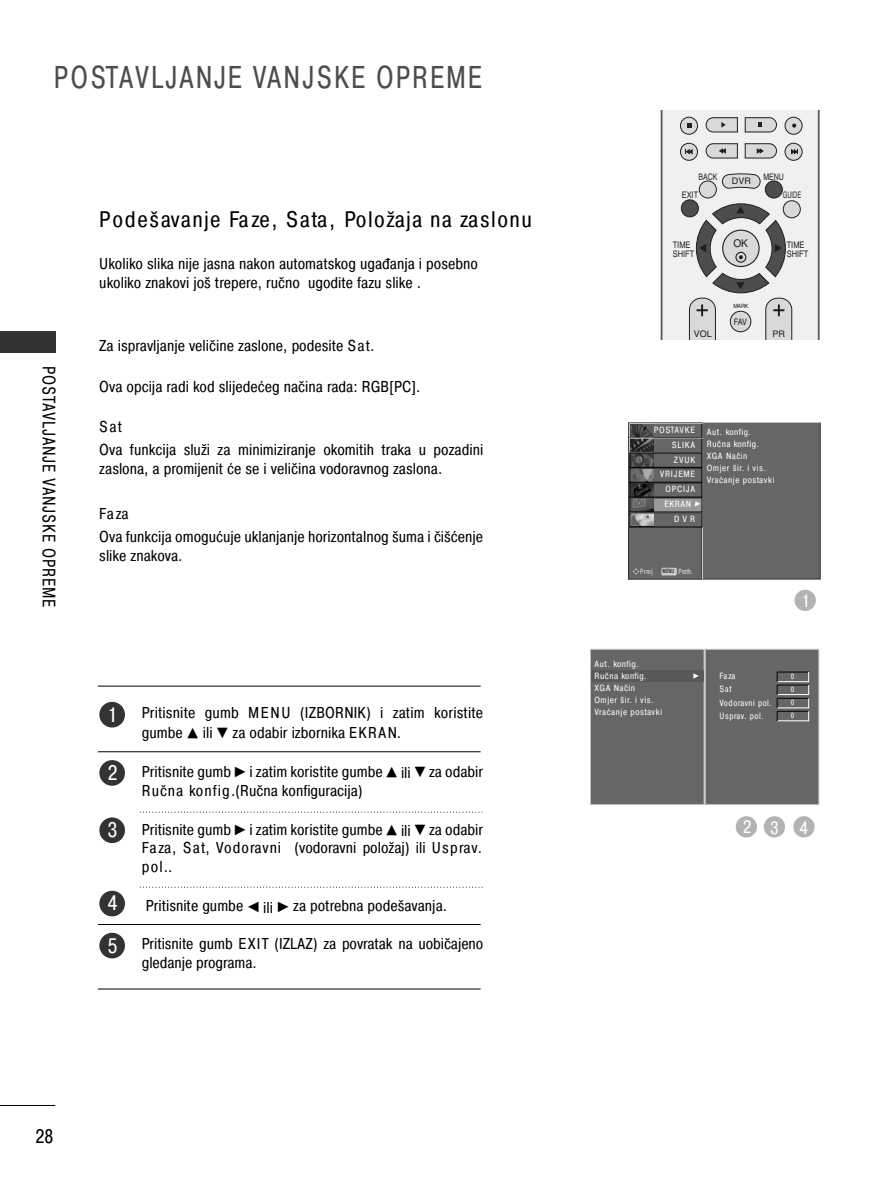
<style>
.page{position:relative;width:893px;height:1191px;background:#fff}
.page>*{position:absolute;margin:0;border:0;box-sizing:border-box;transform-origin:0 0}
.t1{font:31.5px "Pragmatica Cond Cr";letter-spacing:.065em;color:#4d4d4d;scale:.9 1}
.t2{font:22.5px "Pragmatica Cond Cr";letter-spacing:.06em;color:#000}
.t3{font:21px/42px "Pragmatica Cond Cr";color:#fff}
.t4{font:19.5px "Pragmatica Cond Cr";color:#000}
.t5{font:18px "Pragmatica Cond Cr";letter-spacing:.05em;color:#000;scale:.9 1}
.t6{font:18px "Pragmatica Cond Cr";color:#fff}
.t7{font:15.75px/18.9px "Pragmatica Cond Cr";color:#000}
.t8{font:10.8px "Helvetica";color:#231f20;scale:.94 1}
.t9{font:9px/12px "Pragmatica Cond Cr";letter-spacing:.055em;color:#fff}
.t10{font:9px/14.9px "Pragmatica Cond Cr";letter-spacing:.075em;color:#fff;text-align:right}
.t11{font:9px/13.5px "Pragmatica Cond Cr";letter-spacing:.055em;color:#fff;scale:.95 1}
.t12{font:9px/8.7px "Helvetica";color:#231f20;scale:.83 1}
.t13{font:9px "Helvetica";color:#231f20}
.t14{font:9px "Helvetica";color:#231f20;scale:.77 1}
.t15{font:9px "Helvetica";color:#231f20;scale:.64 1}
.t16{font:7.5px "Pragmatica Cond Cr";letter-spacing:.045em;color:#e6e6e6;scale:.85 1}
.t17{font:7.5px/13px "Pragmatica Cond Cr";color:#fff;text-align:justify;scale:.95 1}
.t18{font:6px "FZDING33";color:#fff}
.t19{font:5.85px "Helvetica";color:#231f20;scale:.94 1}
.s1{font-family:"FZDING33";font-size:12px}
.s2{font-family:"Manual One";font-size:7.5px;color:#666}
.s3{font-family:"FZDING33";font-style:italic;font-size:6px}
.s4{font-size:6px;color:#000}
</style>
<div class="page">
<hr style="left:0;top:1105px;width:55px;height:1px;background:#000">
<div style="left:0;top:331px;width:55px;height:22px;background:#333"></div>
<div style="left:590px;top:649px;width:114px;height:156px;background:#666;border:1px solid #bbbdbf"></div>
<div style="left:705px;top:649px;width:114px;height:156px;background:#666;border:1px solid #bbbdbf"></div>
<div style="left:591px;top:670px;width:113px;height:12px;background:#595959"></div>
<hr style="left:777px;top:681px;width:32px;height:1px;background:#fff">
<hr style="left:777px;top:672px;width:32px;height:1px;background:#000">
<hr style="left:777px;top:694px;width:32px;height:1px;background:#fff">
<hr style="left:777px;top:684px;width:32px;height:1px;background:#000">
<hr style="left:777px;top:707px;width:32px;height:1px;background:#fff">
<hr style="left:777px;top:698px;width:32px;height:1px;background:#000">
<hr style="left:777px;top:720px;width:32px;height:1px;background:#fff">
<hr style="left:777px;top:711px;width:32px;height:1px;background:#000">
<svg style="left:808px;top:672px;width:1px;height:48px"></svg>
<svg style="left:777px;top:672px;width:1px;height:49px"></svg>
<svg style="left:661px;top:110px;width:158px;height:230px"></svg>
<div style="left:794px;top:590px;width:22px;height:21px;background:#b3b3b3;border-radius:50%"></div>
<hr style="left:98px;top:686px;width:383px;height:1px;background:#000">
<hr style="left:98px;top:751px;width:383px;height:1px;background:#000">
<hr style="left:98px;top:988px;width:383px;height:1px;background:#000">
<hr style="left:98px;top:924px;width:383px;height:1px;background:#000">
<svg style="left:140px;top:812px;width:343px;height:1px"></svg>
<svg style="left:140px;top:887px;width:343px;height:1px"></svg>
<div style="left:99px;top:702px;width:26px;height:25px;background:#333;border-radius:50%"></div>
<div style="left:99px;top:760px;width:26px;height:26px;background:#333;border-radius:50%"></div>
<div style="left:99px;top:817px;width:26px;height:26px;background:#333;border-radius:50%"></div>
<div style="left:99px;top:891px;width:26px;height:25px;background:#333;border-radius:50%"></div>
<div style="left:99px;top:933px;width:26px;height:25px;background:#333;border-radius:50%"></div>
<div style="left:764px;top:816px;width:21px;height:21px;background:#b3b3b3;border-radius:50%"></div>
<div style="left:793px;top:816px;width:21px;height:21px;background:#b3b3b3;border-radius:50%"></div>
<div style="left:736px;top:816px;width:21px;height:21px;background:#b3b3b3;border-radius:50%"></div>
<div style="left:629px;top:423px;width:72px;height:156px;background:#666"></div>
<div style="left:628px;top:422px;width:74px;height:158px;border:1px solid #333"></div>
<div style="left:703px;top:423px;width:117px;height:155px;background:#666"></div>
<div style="left:702px;top:422px;width:119px;height:157px;border:1px solid #333"></div>
<hr style="left:702px;top:422px;width:118px;height:1px;background:#ccc">
<hr style="left:702px;top:423px;width:1px;height:157px;background:#ccc">
<img style="left:630px;top:424px;width:23px;height:71px">
<div style="left:629px;top:438px;width:73px;height:15px;border:1px solid #000"></div>
<hr style="left:629px;top:438px;width:73px;height:1px;background:#ccc">
<div style="left:630px;top:498px;width:71px;height:14px;background:#999"></div>
<img style="left:631px;top:499px;width:22px;height:11px">
<div style="left:661px;top:568px;width:16px;height:7px;background:#ccc"></div>
<svg style="left:633px;top:568px;width:6px;height:7px"></svg>
<hr style="left:629px;top:423px;width:73px;height:1px;background:#ccc">
<div style="left:629px;top:453px;width:73px;height:15px;border:1px solid #000"></div>
<div style="left:629px;top:482px;width:73px;height:15px;border:1px solid #000"></div>
<div style="left:629px;top:497px;width:73px;height:15px;border:1px solid #000"></div>
<img style="left:631px;top:514px;width:22px;height:11px">
<svg style="left:629px;top:424px;width:1px;height:88px"></svg>
<div style="left:629px;top:512px;width:73px;height:15px;border:1px solid #000"></div>
<h1 class="t1" style="left:54px;top:66px;width:477px">POSTAVLJANJE VANJSKE OPREME</h1>
<h2 class="t2" style="left:99px;top:210px;width:434px">Podešavanje Faze, Sata, Položaja na zaslonu</h2>
<p class="t5" style="left:55px;top:366px;width:269px;rotate:90deg">POSTAVLJANJE VANJSKE OPREME</p>
<p class="t7" style="left:99px;top:255px;width:380px;line-height:19.5px">Ukoliko slika nije jasna nakon automatskog ugađanja i posebno ukoliko znakovi još trepere, ručno ugodite fazu slike .</p>
<p class="t7" style="left:99px;top:338px;width:277px">Za ispravljanje veličine zaslone, podesite Sat.</p>
<p class="t7" style="left:99px;top:378px;width:323px">Ova opcija radi kod slijedećeg načina rada: RGB[PC].</p>
<p class="t7" style="left:99px;top:417px;width:385px;line-height:22.5px">Sat<br>Ova funkcija služi za minimiziranje okomitih traka u pozadini</p>
<p class="t7" style="left:99px;top:461px;width:344px">zaslona, a promijenit će se i veličina vodoravnog zaslona.</p>
<p class="t7" style="left:99px;top:504px;width:385px;line-height:22.5px">Faza<br>Ova funkcija omogućuje uklanjanje horizontalnog šuma i čišćenje</p>
<p class="t7" style="left:99px;top:548px;width:85px">slike znakova.</p>
<h3 class="t3" style="left:108px;top:696px;width:12px">1</h3>
<h3 class="t3" style="left:108px;top:754px;width:12px">2</h3>
<h3 class="t3" style="left:108px;top:811px;width:12px">3</h3>
<h3 class="t3" style="left:108px;top:884px;width:12px">4<br>5</h3>
<p class="t7" style="left:142px;top:704px;width:343px;line-height:20.1px">Pritisnite gumb MENU (IZBORNIK) i zatim koristite gumbe <span class="s1">D</span> ili <span class="s1">E</span> za odabir izbornika EKRAN.</p>
<p class="t7" style="left:142px;top:763px;width:343px">Pritisnite gumb <span class="s1">G</span> i zatim koristite gumbe <span class="s1">D</span> ili <span class="s1">E</span> za odabir<br>Ručna konfig.(Ručna konfiguracija)</p>
<p class="t7" style="left:142px;top:821px;width:343px;text-align:justify">Pritisnite gumb <span class="s1">G</span> i zatim koristite gumbe <span class="s1">D</span> ili <span class="s1">E</span> za odabir Faza, Sat, Vodoravni (vodoravni položaj) ili Usprav. pol..</p>
<p class="t7" style="left:146px;top:898px;width:303px">Pritisnite gumbe <span class="s1">F</span> ili <span class="s1">G</span> za potrebna podešavanja.</p>
<p class="t7" style="left:142px;top:936px;width:343px">Pritisnite gumb EXIT (IZLAZ) za povratak na uobičajeno gledanje programa.</p>
<p class="t4" style="left:35px;top:1129px;width:20px">28</p>
<p class="t14" style="left:698px;top:173px;width:26px">BACK</p>
<p class="t14" style="left:763px;top:173px;width:28px">MENU</p>
<p class="t13" style="left:732px;top:178px;width:20px">DVR</p>
<p class="t12" style="left:682px;top:192px;width:21px">EXIT</p>
<p class="t15" style="left:783px;top:192px;width:30px">GUIDE</p>
<p class="t8" style="left:734px;top:239px;width:17px">OK</p>
<p class="t12" style="left:673px;top:241px;width:27px">TIME<br>SHIFT</p>
<p class="t12" style="left:787px;top:241px;width:27px">TIME<br>SHIFT</p>
<p class="t19" style="left:733px;top:304px;width:17px">MARK</p>
<p class="t12" style="left:734px;top:318px;width:18px">FAV</p>
<p class="t13" style="left:694px;top:330px;width:20px">VOL</p>
<p class="t13" style="left:772px;top:330px;width:14px">PR</p>
<p class="t10" style="left:654px;top:423px;width:48px">POSTAVKE<span class="s2">O<br></span>SLIKA<span class="s2">O</span></p>
<p class="t9" style="left:707px;top:427px;width:69px">Aut. konfig.<br>Ručna konfig.<br>XGA Način<br>Omjer šir. i vis.<br>Vraćanje postavki</p>
<p class="t10" style="left:660px;top:453px;width:43px">ZVUK<span class="s2">O<br></span>VRIJEME<span class="s2">O<br></span>OPCIJA<span class="s2">O<br></span>EKRAN <span class="s3">G<br></span>D V R<span class="s2">O</span></p>
<p class="t16" style="left:640px;top:568px;width:16px">Prmj</p>
<p class="t16" style="left:662px;top:568px;width:37px"><span class="s4">MENU</span> Preth.</p>
<p class="t6" style="left:801px;top:594px;width:10px">1</p>
<p class="t9" style="left:594px;top:659px;width:54px">Aut. konfig.<br>Ručna konfig.</p>
<p class="t9" style="left:594px;top:683px;width:69px">XGA Način<br>Omjer šir. i vis.<br>Vraćanje postavki</p>
<p class="t11" style="left:719px;top:670px;width:57px">Faza<br>Sat<br>Vodoravni pol.<br>Usprav. pol.</p>
<p class="t17" style="left:791px;top:671px;width:5px">0<br>0<br>0<br>0</p>
<p class="t18" style="left:693px;top:673px;width:7px">G</p>
<p class="t6" style="left:743px;top:821px;width:67px">234</p>
</div>
